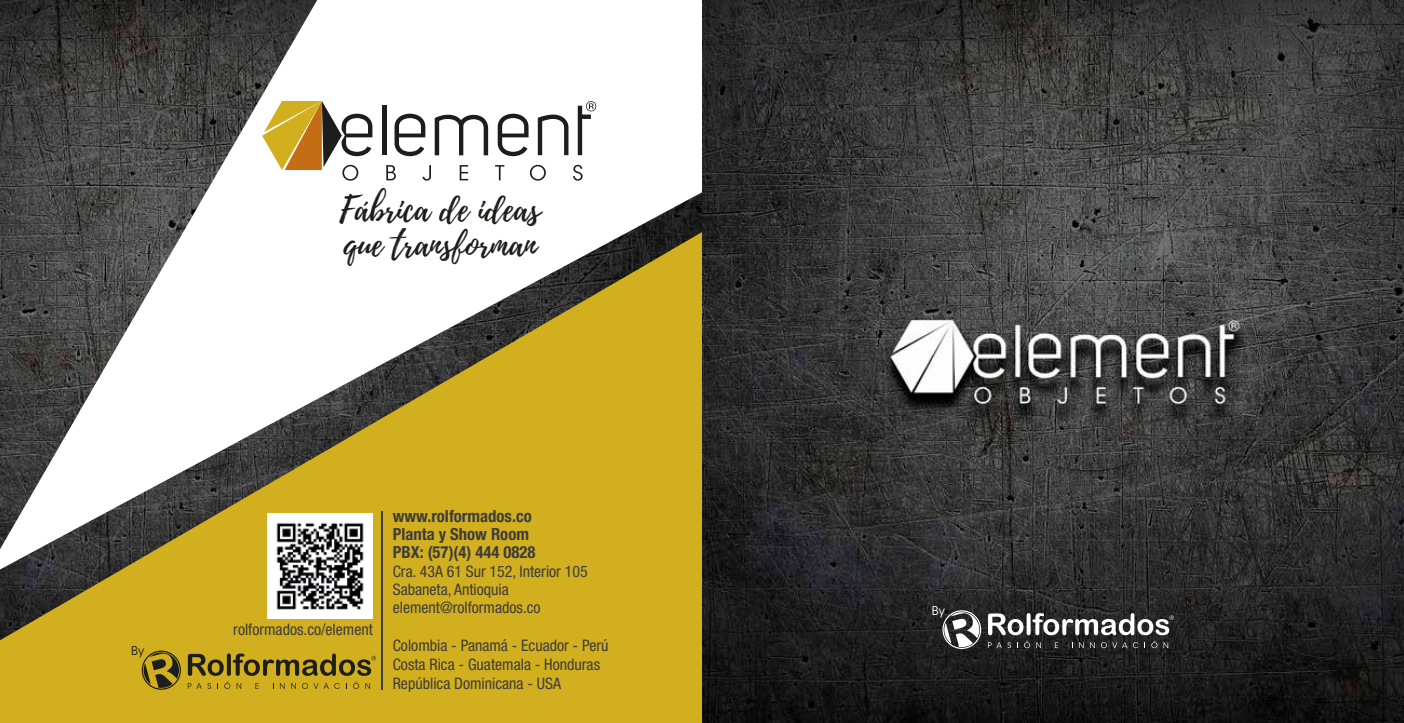
<style>
.page{position:relative;width:1404px;height:723px;background:#fff}
.page>*{position:absolute;margin:0;border:0;box-sizing:border-box;transform-origin:0 0}
.t1{font:34.95px/35.1px "Playlist Script";color:#1d1d1b}
.t2{font:700 condensed 16.65px/18.1px "Helvetica Neue LT Std";color:#3d3c3c}
.t3{font:condensed 15.9px/18.1px "Helvetica Neue LT Std";color:#3d3c3c}
.t4{font:12.15px "ITC Avant Garde Std";color:#1d1d1b}
.t5{font:12px "ITC Avant Garde Std";color:#fff}
</style>
<div class="page">
<img style="left:702px;top:0;width:701px;height:723px">
<svg style="left:987px;top:613px;width:186px;height:35px"></svg>
<svg style="left:942px;top:610px;width:39px;height:39px"></svg>
<div style="left:0;top:578px;width:702px;height:145px;background:#d2af1f"></div>
<svg style="left:0;top:0;width:702px;height:578px"></svg>
<svg style="left:386px;top:165px;width:10px;height:15px"></svg>
<svg style="left:422px;top:165px;width:9px;height:16px"></svg>
<svg style="left:459px;top:165px;width:9px;height:15px"></svg>
<svg style="left:495px;top:165px;width:9px;height:15px"></svg>
<svg style="left:530px;top:165px;width:16px;height:16px"></svg>
<svg style="left:573px;top:165px;width:9px;height:16px"></svg>
<svg style="left:394px;top:114px;width:31px;height:42px"></svg>
<svg style="left:434px;top:112px;width:54px;height:43px"></svg>
<svg style="left:497px;top:114px;width:31px;height:42px"></svg>
<svg style="left:537px;top:115px;width:31px;height:40px"></svg>
<hr style="left:382px;top:106px;width:4px;height:49px;background:#1d1d1b">
<svg style="left:577px;top:101px;width:19px;height:54px"></svg>
<svg style="left:262px;top:101px;width:110px;height:80px"></svg>
<hr style="left:381px;top:512px;width:2px;height:178px;background:#3d3c3c">
<img style="left:267px;top:513px;width:106px;height:106px">
<svg style="left:188px;top:653px;width:188px;height:36px;background:#a1871d"></svg>
<svg style="left:142px;top:650px;width:39px;height:40px;background:#89741d"></svg>
<h1 class="t1" style="left:339px;top:193px;width:202px">Fábrica de ideas que transforman</h1>
<p class="t4" style="left:131px;top:643px;width:15px">By</p>
<p class="t3" style="left:233px;top:620px;width:141px">rolformados.co/element</p>
<p class="t2" style="left:393px;top:507px;width:144px">www.rolformados.co<br>Planta y Show Room<br>PBX: (57)(4) 444 0828</p>
<p class="t3" style="left:393px;top:562px;width:196px">Cra. 43A 61 Sur 152, Interior 105<br>Sabaneta, Antioquia element@rolformados.co</p>
<p class="t3" style="left:393px;top:636px;width:217px;line-height:18.9px">Colombia - Panamá - Ecuador - Perú<br>Costa Rica - Guatemala - Honduras<br>República Dominicana - USA</p>
<p class="t5" style="left:931px;top:603px;width:15px">By</p>
</div>
